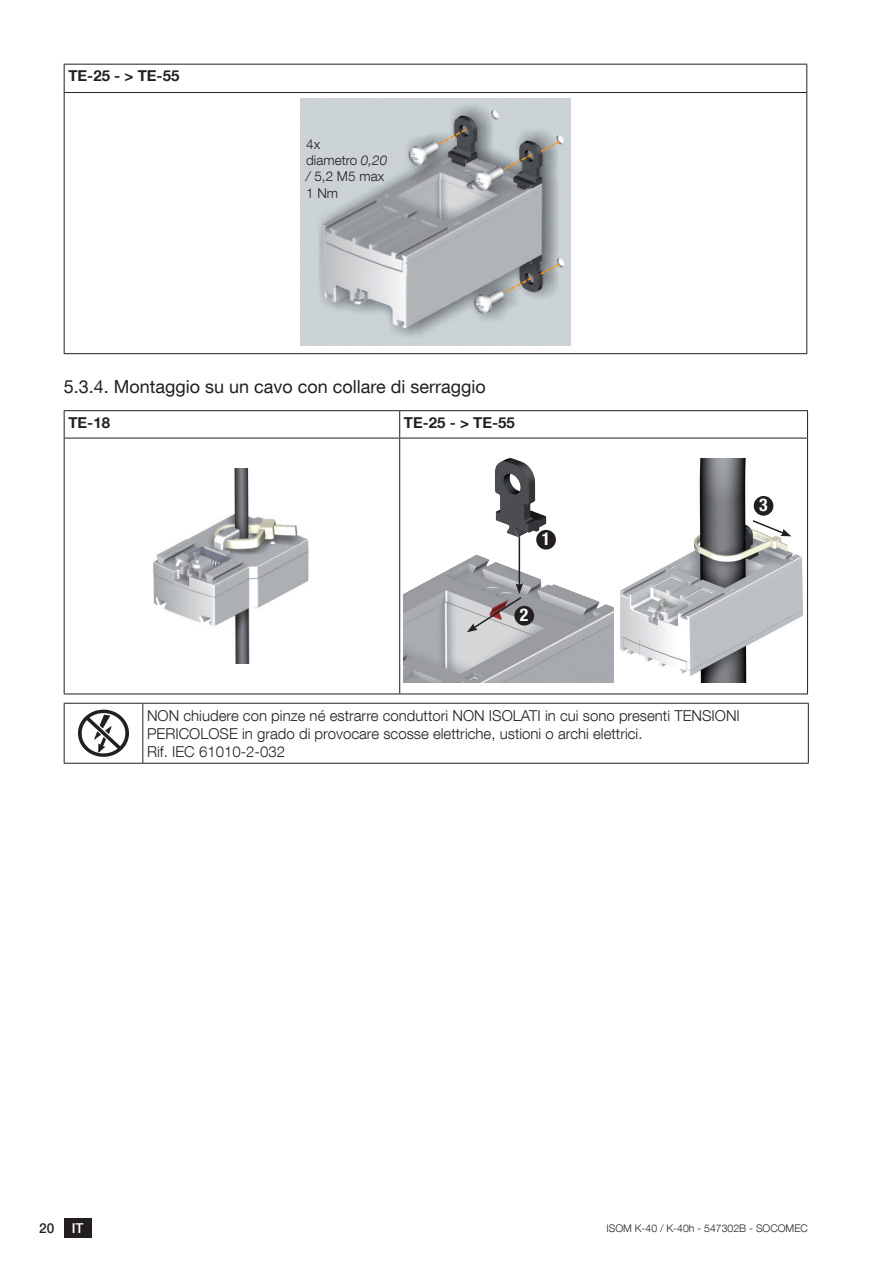
<style>
.page{position:relative;width:893px;height:1263px;background:#fff}
.page>*{position:absolute;margin:0;border:0;box-sizing:border-box;transform-origin:0 0}
.t1{font:18px "Helvetica Neue LT Com";color:#231f20}
.t2{font:700 condensed 17.7px "Helvetica Neue LT Com";color:#fff}
.t3{font:300 15px/18px "Helvetica Neue LT Com";color:#231f20}
.t4{font:700 15px "Helvetica Neue LT Com";color:#231f20}
.t5{font:500 13.65px "Helvetica Neue LT Com";color:#231f20}
.t6{font:500 13.65px "Helvetica Neue LT Com";color:#fff}
.t7{font:300 13.5px/16.2px "Helvetica Neue LT Com";color:#231f20}
.t8{font:300 10.5px "Helvetica Neue LT Com";color:#231f20}
.s1{font-style:italic}
</style>
<div class="page">
<div style="left:64px;top:1218px;width:27px;height:19px;background:#231f20"></div>
<hr style="left:64px;top:64px;width:743px;height:1px;background:#231f20">
<svg style="left:64px;top:65px;width:1px;height:27px"></svg>
<svg style="left:806px;top:65px;width:1px;height:27px"></svg>
<hr style="left:64px;top:92px;width:743px;height:1px;background:#231f20">
<hr style="left:64px;top:93px;width:1px;height:260px;background:#231f20">
<hr style="left:806px;top:93px;width:1px;height:260px;background:#231f20">
<hr style="left:64px;top:353px;width:743px;height:1px;background:#231f20">
<img style="left:300px;top:99px;width:271px;height:247px">
<svg style="left:437px;top:128px;width:31px;height:18px"></svg>
<svg style="left:503px;top:140px;width:59px;height:31px"></svg>
<svg style="left:503px;top:262px;width:59px;height:32px"></svg>
<hr style="left:64px;top:410px;width:336px;height:1px;background:#231f20">
<svg style="left:64px;top:411px;width:1px;height:27px"></svg>
<hr style="left:400px;top:410px;width:408px;height:1px;background:#231f20">
<svg style="left:399px;top:411px;width:1px;height:27px"></svg>
<svg style="left:807px;top:411px;width:1px;height:27px"></svg>
<hr style="left:64px;top:438px;width:336px;height:1px;background:#231f20">
<hr style="left:64px;top:438px;width:1px;height:256px;background:#231f20">
<hr style="left:400px;top:438px;width:408px;height:1px;background:#231f20">
<hr style="left:399px;top:438px;width:1px;height:256px;background:#231f20">
<hr style="left:807px;top:438px;width:1px;height:256px;background:#231f20">
<hr style="left:64px;top:694px;width:336px;height:1px;background:#231f20">
<hr style="left:400px;top:694px;width:408px;height:1px;background:#231f20">
<img style="left:153px;top:468px;width:156px;height:196px">
<img style="left:404px;top:553px;width:210px;height:130px">
<hr style="left:519px;top:519px;width:1px;height:67px;background:#231f20">
<svg style="left:467px;top:583px;width:56px;height:49px"></svg>
<img style="left:494px;top:458px;width:57px;height:84px">
<div style="left:514px;top:606px;width:20px;height:19px;background:#231f20;border-radius:50%"></div>
<div style="left:536px;top:530px;width:20px;height:20px;background:#231f20;border-radius:50%"></div>
<img style="left:620px;top:459px;width:183px;height:223px">
<div style="left:754px;top:496px;width:19px;height:20px;background:#231f20;border-radius:50%"></div>
<svg style="left:751px;top:519px;width:40px;height:17px"></svg>
<hr style="left:64px;top:703px;width:79px;height:1px;background:#231f20">
<hr style="left:64px;top:704px;width:1px;height:59px;background:#231f20">
<hr style="left:143px;top:703px;width:666px;height:1px;background:#231f20">
<hr style="left:142px;top:704px;width:1px;height:59px;background:#231f20">
<hr style="left:808px;top:704px;width:1px;height:59px;background:#231f20">
<hr style="left:64px;top:763px;width:79px;height:1px;background:#231f20">
<hr style="left:143px;top:763px;width:666px;height:1px;background:#231f20">
<svg style="left:78px;top:710px;width:51px;height:47px"></svg>
<p class="t4" style="left:68px;top:66px;width:112px">TE-25 - &gt; TE-55</p>
<p class="t7" style="left:306px;top:136px;width:83px">4x<br>diametro <span class="s1">0,20 /</span> 5,2 M5 max<br>1 Nm</p>
<p class="t1" style="left:64px;top:376px;width:424px">5.3.4. Montaggio su un cavo con collare di serraggio</p>
<p class="t4" style="left:68px;top:413px;width:43px">TE-18</p>
<p class="t4" style="left:404px;top:413px;width:112px">TE-25 - &gt; TE-55</p>
<p class="t2" style="left:542px;top:528px;width:10px">1</p>
<p class="t2" style="left:520px;top:604px;width:10px">2</p>
<p class="t2" style="left:759px;top:495px;width:10px">3</p>
<p class="t3" style="left:147px;top:706px;width:594px">NON chiudere con pinze né estrarre conduttori NON ISOLATI in cui sono presenti TENSIONI<br>PERICOLOSE in grado di provocare scosse elettriche, ustioni o archi elettrici.<br>Rif. IEC 61010-2-032</p>
<p class="t5" style="left:39px;top:1220px;width:17px">20</p>
<p class="t6" style="left:72px;top:1220px;width:13px">IT</p>
<p class="t8" style="left:606px;top:1221px;width:203px">ISOM K-40 / K-40h - 547302B - SOCOMEC</p>
</div>
